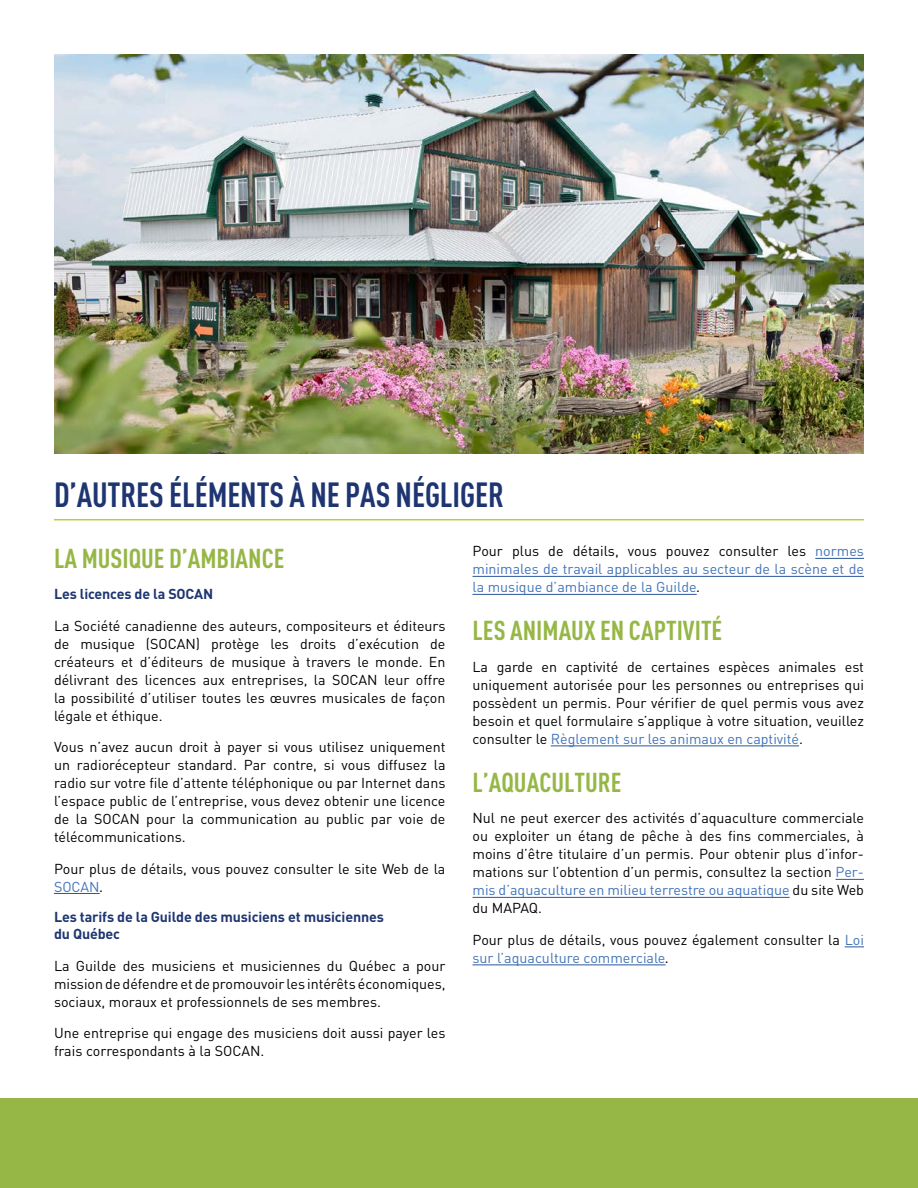
<style>
.page{position:relative;width:918px;height:1188px;background:#fff}
.page>*{position:absolute;margin:0;border:0;box-sizing:border-box;transform-origin:0 0}
.t1{font:700 condensed 34.5px "DINOT";letter-spacing:-.005em;color:#1e3571;scale:.96 1}
.t2{font:700 condensed 27px "DINOT";color:#96b745}
.t3{font:14.25px/18px "DINOT";color:#000;text-align:justify}
.t4{font:14.25px/18px "DINOT";color:#4274b9;text-align:justify}
.t5{font:700 14.25px/17.1px "DINOT";letter-spacing:-.01em;color:#1e3571}
.s1{color:#4274b9}
.s2{font-family:"Calibri";font-style:italic}
.s3{color:#000}
.s4{font-family:"Calibri";font-style:italic;color:#000}
</style>
<div class="page">
<div style="left:0;top:1098px;width:918px;height:90px;background:#96b745"></div>
<hr style="left:54px;top:519px;width:810px;height:1px;background:#b8cf33">
<hr style="left:54px;top:893px;width:46px;height:1px;background:#2b579a">
<hr style="left:815px;top:558px;width:49px;height:1px;background:#2b579a">
<hr style="left:472px;top:576px;width:392px;height:1px;background:#2b579a">
<hr style="left:472px;top:594px;width:225px;height:1px;background:#2b579a">
<hr style="left:551px;top:746px;width:248px;height:1px;background:#2b579a">
<svg style="left:836px;top:879px;width:28px;height:1px"></svg>
<hr style="left:472px;top:897px;width:318px;height:1px;background:#2b579a">
<svg style="left:845px;top:947px;width:19px;height:1px"></svg>
<hr style="left:472px;top:965px;width:194px;height:1px;background:#2b579a">
<img style="left:54px;top:54px;width:810px;height:400px">
<h1 class="t1" style="left:54px;top:474px;width:470px">D’AUTRES ÉLÉMENTS À NE PAS NÉGLIGER</h1>
<h2 class="t2" style="left:54px;top:542px;width:232px">LA MUSIQUE D’AMBIANCE</h2>
<p class="t5" style="left:54px;top:585px;width:161px">Les licences de la SOCAN</p>
<p class="t3" style="left:54px;top:616px;width:393px">La Société canadienne des auteurs, compositeurs et éditeurs de musique (SOCAN) protège les droits d’exécution de créateurs et d’éditeurs de musique à travers le monde. En délivrant des licences aux entreprises, la SOCAN leur offre la possibilité d’utiliser toutes les œuvres musicales de façon légale et éthique.</p>
<p class="t3" style="left:54px;top:737px;width:393px">Vous n’avez aucun droit à payer si vous utilisez uniquement un radiorécepteur standard. Par contre, si vous diffusez la radio sur votre file d’attente téléphonique ou par Internet dans l’espace public de l’entreprise, vous devez obtenir une licence de la SOCAN pour la communication au public par voie de télécommunications.</p>
<p class="t3" style="left:54px;top:859px;width:393px">Pour plus de détails, vous pouvez consulter le site Web de la<br><span class="s1">SOCAN</span><span class="s2">.</span></p>
<p class="t5" style="left:54px;top:908px;width:331px">Les tarifs de la Guilde des musiciens et musiciennes du Québec</p>
<p class="t3" style="left:54px;top:956px;width:393px">La Guilde des musiciens et musiciennes du Québec a pour mission de défendre et de promouvoir les intérêts économiques, sociaux, moraux et professionnels de ses membres.</p>
<p class="t3" style="left:54px;top:1024px;width:393px">Une entreprise qui engage des musiciens doit aussi payer les frais correspondants à la SOCAN.</p>
<p class="t4" style="left:472px;top:542px;width:393px"><span class="s3">Pour plus de détails, vous pouvez consulter les</span> normes minimales de travail applicables au secteur de la scène et de la musique d’ambiance de la Guilde<span class="s4">.</span></p>
<h2 class="t2" style="left:473px;top:614px;width:251px">LES ANIMAUX EN CAPTIVITÉ</h2>
<p class="t3" style="left:472px;top:657px;width:393px">La garde en captivité de certaines espèces animales est uniquement autorisée pour les personnes ou entreprises qui possèdent un permis. Pour vérifier de quel permis vous avez besoin et quel formulaire s’applique à votre situation, veuillez consulter le <span class="s1">Règlement sur les animaux en captivité</span>.</p>
<h2 class="t2" style="left:473px;top:766px;width:150px">L’AQUACULTURE</h2>
<p class="t3" style="left:472px;top:809px;width:393px">Nul ne peut exercer des activités d’aquaculture commerciale ou exploiter un étang de pêche à des fins commerciales, à moins d’être titulaire d’un permis. Pour obtenir plus d’infor&shy;mations sur l’obtention d’un permis, consultez la section <span class="s1">Per&shy;mis d’aquaculture en milieu terrestre ou aquatique</span> du site Web du MAPAQ.</p>
<p class="t3" style="left:472px;top:930px;width:393px">Pour plus de détails, vous pouvez également consulter la <span class="s1">Loi sur l’aquaculture commerciale</span><span class="s2">.</span></p>
</div>
